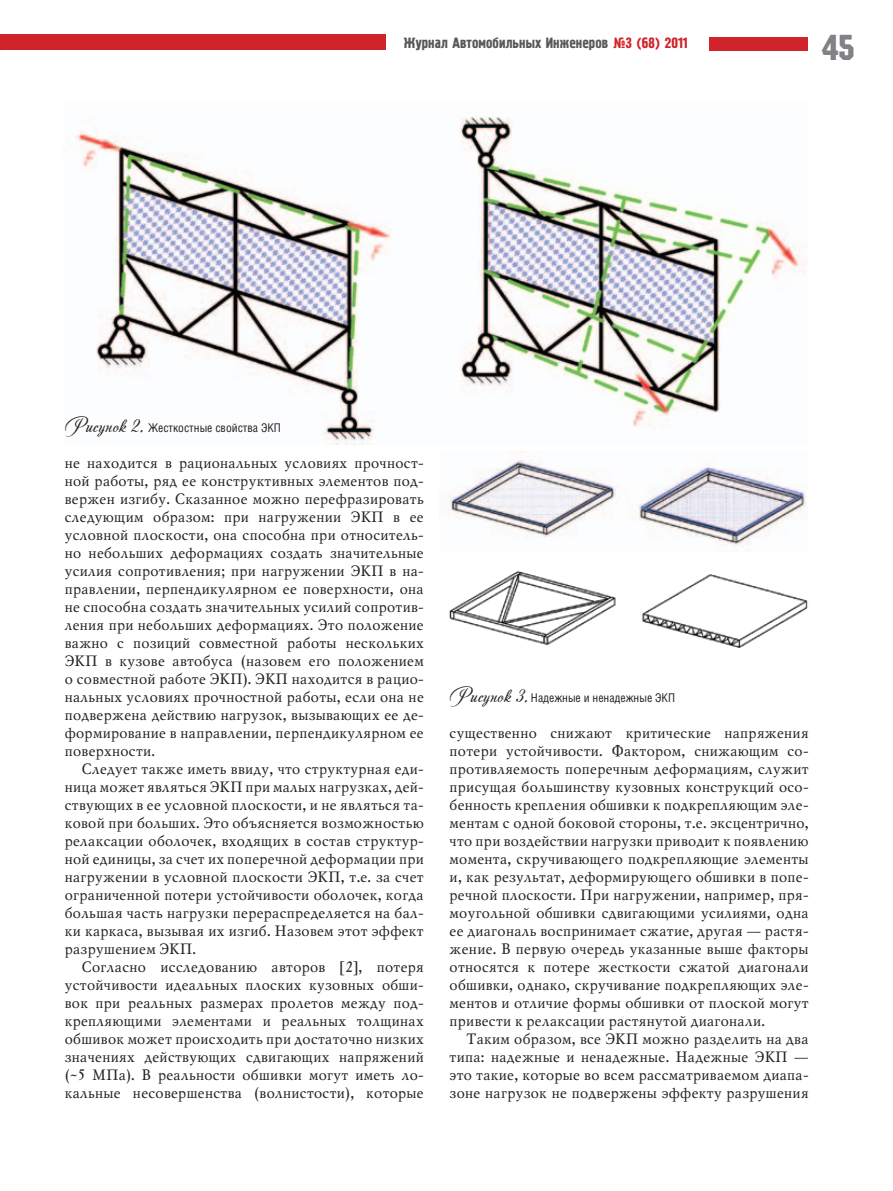
<style>
.page{position:relative;width:893px;height:1191px;background:#fff}
.page>*{position:absolute;margin:0;border:0;box-sizing:border-box;transform-origin:0 0}
.t1{font:36px "Machine C";color:#808285}
.TEXT{font:15px/18px "Mysl C";color:#231f20;text-align:justify}
.t2{font:15px "Pollock 1 C";color:#57585a}
.PODPIS{font:12px "Helios Cond";color:#231f20}
.s1{color:#d1232a}
.s2{font-family:"Andantinoscript";font-size:21px}
</style>
<div class="page">
<div style="left:0;top:34px;width:386px;height:16px;background:#d1232a"></div>
<div style="left:709px;top:38px;width:99px;height:13px;background:#d1232a"></div>
<img style="left:76px;top:116px;width:731px;height:329px">
<img style="left:439px;top:452px;width:367px;height:99px">
<img style="left:449px;top:570px;width:359px;height:78px">
<p class="t2" style="left:404px;top:34px;width:285px">Журнал Автомобильных Инженеров <span class="s1">№3 (68) 2011</span></p>
<h1 class="t1" style="left:822px;top:27px;width:34px">45</h1>
<p class="PODPIS" style="left:64px;top:421px;width:219px"><span class="s2">Рисунок 2.</span> Жесткостные свойства ЭКП</p>
<p class="TEXT" style="left:64px;top:454px;width:361px">не находится в рациональных условиях прочност&shy;ной работы, ряд ее конструктивных элементов под&shy;вержен изгибу. Сказанное можно перефразировать следующим образом: при нагружении ЭКП в ее условной плоскости, она способна при относитель&shy;но небольших деформациях создать значительные усилия сопротивления; при нагружении ЭКП в на&shy;правлении, перпендикулярном ее поверхности, она не способна создать значительных усилий сопротив&shy;ления при небольших деформациях. Это положение важно с позиций совместной работы нескольких ЭКП в кузове автобуса (назовем его положением о совместной работе ЭКП). ЭКП находится в рацио&shy;нальных условиях прочностной работы, если она не подвержена действию нагрузок, вызывающих ее де&shy;формирование в направлении, перпендикулярном ее поверхности.</p>
<p class="TEXT" style="left:64px;top:760px;width:361px;text-indent:17px">Следует также иметь ввиду, что структурная еди&shy;ница может являться ЭКП при малых нагрузках, дей&shy;ствующих в ее условной плоскости, и не являться та&shy;ковой при больших. Это объясняется возможностью релаксации оболочек, входящих в состав структур&shy;ной единицы, за счет их поперечной деформации при нагружении в условной плоскости ЭКП, т.е. за счет ограниченной потери устойчивости оболочек, когда большая часть нагрузки перераспределяется на бал&shy;ки каркаса, вызывая их изгиб. Назовем этот эффект разрушением ЭКП.</p>
<p class="TEXT" style="left:64px;top:958px;width:361px;text-indent:17px">Согласно исследованию авторов [2], потеря устойчивости идеальных плоских кузовных обши&shy;вок при реальных размерах пролетов между под&shy;крепляющими элементами и реальных толщинах обшивок может происходить при достаточно низких значениях действующих сдвигающих напряжений (~5 МПа). В реальности обшивки могут иметь ло&shy;кальные несовершенства (волнистости), которые</p>
<p class="PODPIS" style="left:449px;top:691px;width:228px"><span class="s2">Рисунок 3.</span> Надежные и ненадежные ЭКП</p>
<p class="TEXT" style="left:449px;top:724px;width:361px">существенно снижают критические напряжения потери устойчивости. Фактором, снижающим со&shy;противляемость поперечным деформациям, служит присущая большинству кузовных конструкций осо&shy;бенность крепления обшивки к подкрепляющим эле&shy;ментам с одной боковой стороны, т.е. эксцентрично, что при воздействии нагрузки приводит к появлению момента, скручивающего подкрепляющие элементы и, как результат, деформирующего обшивки в попе&shy;речной плоскости. При нагружении, например, пря&shy;моугольной обшивки сдвигающими усилиями, одна ее диагональ воспринимает сжатие, другая — растя&shy;жение. В первую очередь указанные выше факторы относятся к потере жесткости сжатой диагонали обшивки, однако, скручивание подкрепляющих эле&shy;ментов и отличие формы обшивки от плоской могут привести к релаксации растянутой диагонали.</p>
<p class="TEXT" style="left:449px;top:1030px;width:361px;text-indent:17px">Таким образом, все ЭКП можно разделить на два типа: надежные и ненадежные. Надежные ЭКП — это такие, которые во всем рассматриваемом диапа&shy;зоне нагрузок не подвержены эффекту разрушения</p>
</div>
